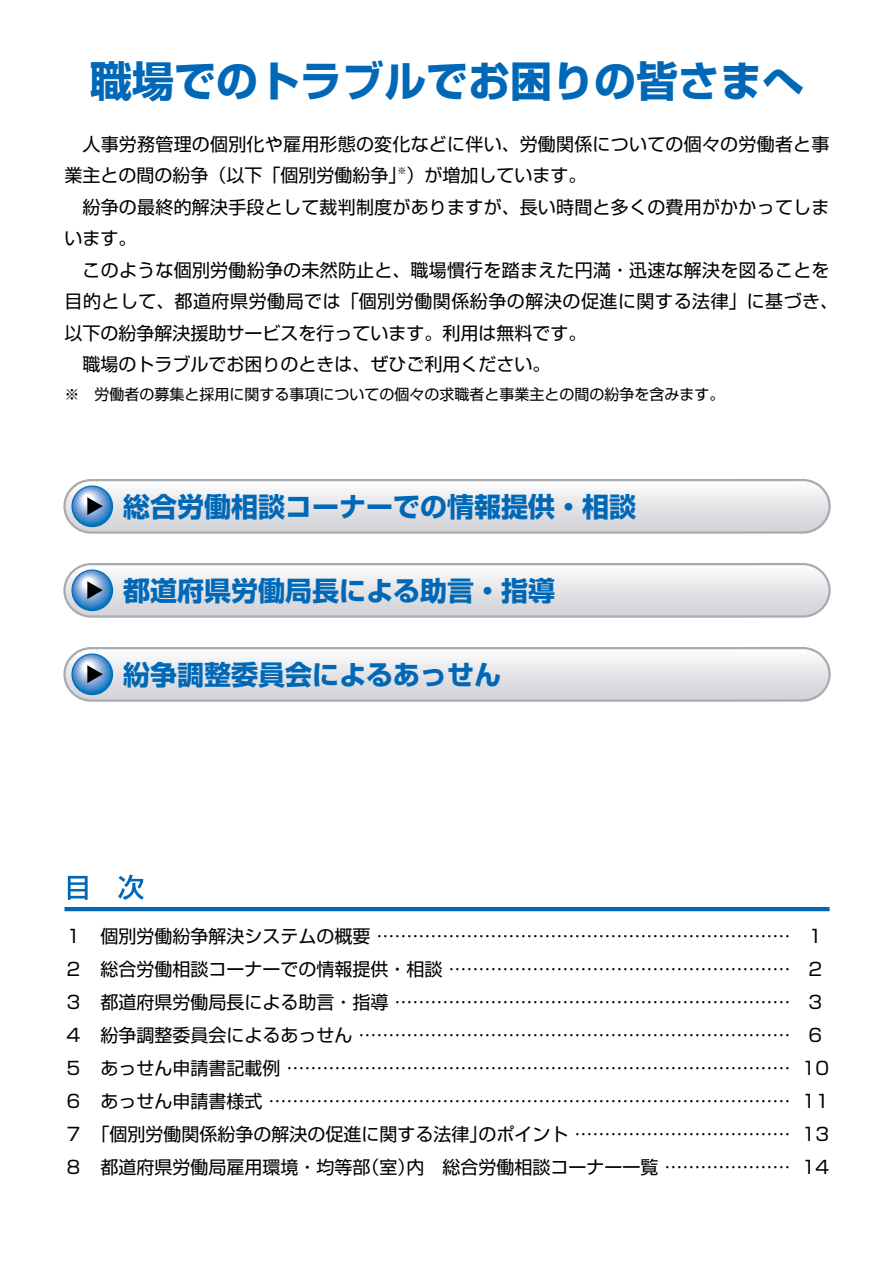
<style>
.page{position:relative;width:893px;height:1263px;background:#fff}
.page>*{position:absolute;margin:0;border:0;box-sizing:border-box;transform-origin:0 0}
.t1{font:700 42px "Shin Go Pro";color:#0068b7}
.t2{font:700 27px "Shin Go Pro";color:#0068b7}
.t3{font:18px/33px "Shin Go Pro";letter-spacing:.015em;color:#000}
.t4{font:15px "Shin Go Pro";color:#000}
</style>
<div class="page">
<svg style="left:68px;top:875px;width:76px;height:25px"></svg>
<hr style="left:64px;top:907px;width:766px;height:4px;background:#0068b7">
<svg style="left:63px;top:479px;width:768px;height:55px"></svg>
<svg style="left:63px;top:563px;width:768px;height:55px"></svg>
<svg style="left:63px;top:647px;width:768px;height:55px"></svg>
<h1 class="t1" style="left:90px;top:48px;width:716px">職場でのトラブルでお困りの皆さまへ</h1>
<p class="t3" style="left:64px;top:126px;width:766px;line-height:31.5px;text-indent:18px">人事労務管理の個別化や雇用形態の変化などに伴い、労働関係についての個々の労働者と事業主との間の紛争（以下「個別労働紛争」<sup>※</sup>）が増加しています。</p>
<p class="t3" style="left:64px;top:189px;width:766px;line-height:31.5px;text-indent:18px">紛争の最終的解決手段として裁判制度がありますが、長い時間と多くの費用がかかってしまいます。</p>
<p class="t3" style="left:82px;top:251px;width:749px">このような個別労働紛争の未然防止と、職場慣行を踏まえた円満・迅速な解決を図ることを</p>
<p class="t3" style="left:64px;top:283px;width:775px">目的として、都道府県労働局では「個別労働関係紛争の解決の促進に関する法律」に基づき、</p>
<p class="t3" style="left:64px;top:314px;width:523px">以下の紛争解決援助サービスを行っています。利用は無料です。</p>
<p class="t3" style="left:82px;top:346px;width:469px">職場のトラブルでお困りのときは、ぜひご利用ください。</p>
<p class="t4" style="left:64px;top:382px;width:661px">※　労働者の募集と採用に関する事項についての個々の求職者と事業主との間の紛争を含みます。</p>
<h2 class="t2" style="left:123px;top:485px;width:515px">総合労働相談コーナーでの情報提供・相談</h2>
<h2 class="t2" style="left:123px;top:569px;width:434px">都道府県労働局長による助言・指導</h2>
<h2 class="t2" style="left:123px;top:653px;width:380px">紛争調整委員会によるあっせん</h2>
<p class="t3" style="left:64px;top:917px;width:727px;text-align:justify">１　個別労働紛争解決システムの概要 ……………………………………………………………２　総合労働相談コーナーでの情報提供・相談 …………………………………………………３　都道府県労働局長による助言・指導 …………………………………………………………４　紛争調整委員会によるあっせん ………………………………………………………………５　あっせん申請書記載例 …………………………………………………………………………６　あっせん申請書様式 ……………………………………………………………………………７　「個別労働関係紛争の解決の促進に関する法律」のポイント ………………………………８　都道府県労働局雇用環境・均等部（室）内　総合労働相談コーナー一覧 …………………</p>
<p class="t3" style="left:802px;top:917px;width:29px;text-align:center">1<br>2<br>3<br>6<br>10<br>11<br>13<br>14</p>
</div>
